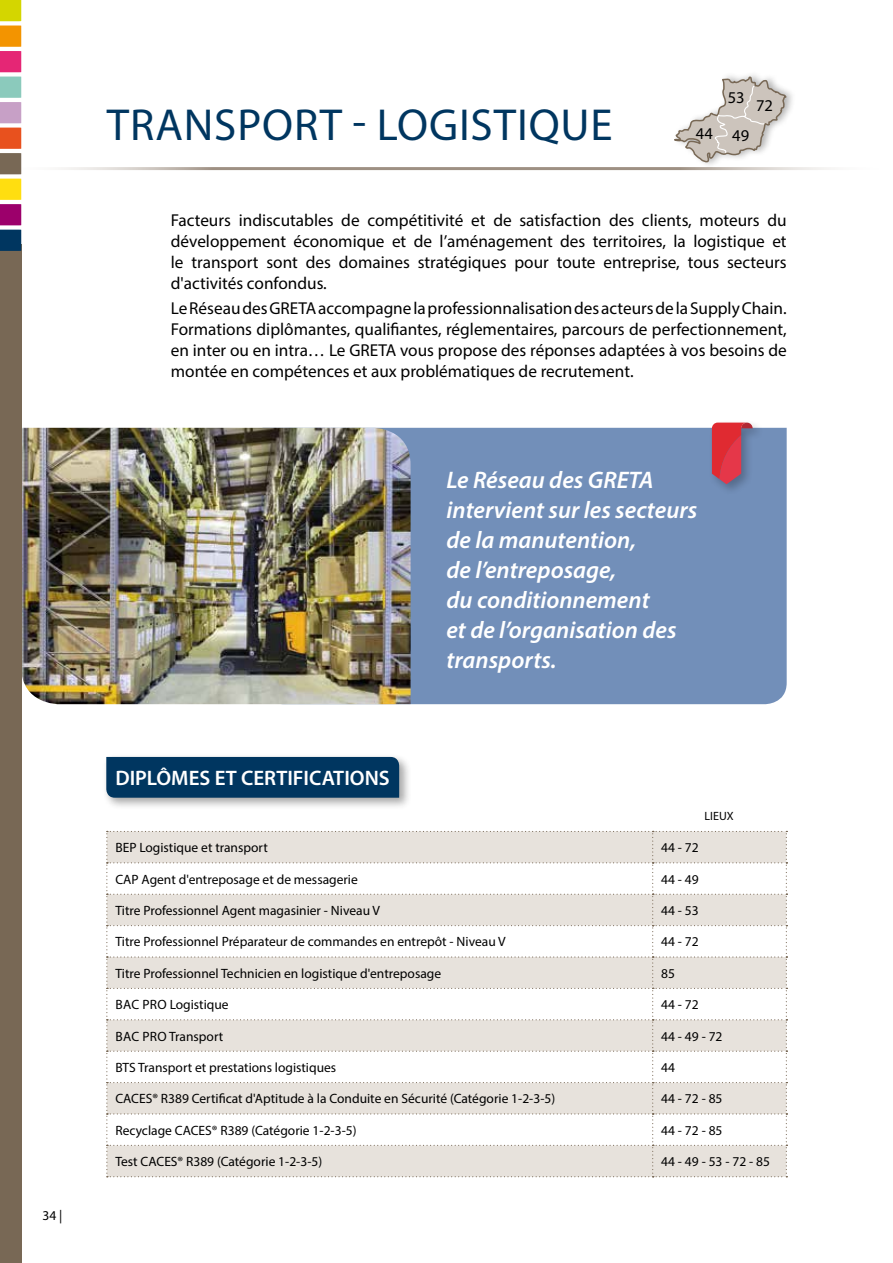
<style>
.page{position:relative;width:893px;height:1263px;background:#fff}
.page>*{position:absolute;margin:0;border:0;box-sizing:border-box;transform-origin:0 0}
.t1{font:45px "Myriad Pro";letter-spacing:.02em;color:#003660}
.t2{font:italic 600 24px/30px "Myriad Pro";color:#fff}
.t3{font:600 21px "Myriad Pro";color:#fff}
.t4{font:17.25px/21px "Myriad Pro";color:#000;text-align:justify}
.t5{font:16.5px "Myriad Pro";color:#000}
.t6{font:13.5px "Myriad Pro";color:#000}
.t7{font:12px "Myriad Pro";color:#000}
</style>
<div class="page">
<div style="left:411px;top:428px;width:376px;height:276px;background:#728fb9"></div>
<div style="left:708px;top:419px;width:57px;height:77px;background:#000;opacity:.25"></div>
<svg style="left:712px;top:423px;width:41px;height:61px;background:#b84a5e"></svg>
<img style="left:21px;top:428px;width:390px;height:276px">
<div style="left:0;top:244px;width:21px;height:1019px;background:#786855"></div>
<svg style="left:0;top:0;width:21px;height:251px;background:#be8e6e"></svg>
<hr style="left:0;top:167px;width:893px;height:3px;background:#9e9083">
<div style="left:672px;top:70px;width:125px;height:99px;background:#000;opacity:.3"></div>
<svg style="left:672px;top:76px;width:116px;height:86px"></svg>
<div style="left:103px;top:753px;width:309px;height:57px;background:#000;opacity:.35"></div>
<div style="left:106px;top:757px;width:293px;height:41px;background:#003660"></div>
<svg style="left:106px;top:831px;width:681px;height:346px"></svg>
<p class="t6" style="left:43px;top:1207px;width:21px">34 |</p>
<h1 class="t1" style="left:107px;top:97px;width:507px">TRANSPORT - LOGISTIQUE</h1>
<p class="t5" style="left:728px;top:87px;width:18px">53</p>
<p class="t5" style="left:696px;top:124px;width:55px">44 49</p>
<p class="t5" style="left:756px;top:95px;width:18px">72</p>
<p class="t4" style="left:171px;top:209px;width:617px">Facteurs indiscutables de compétitivité et de satisfaction des clients, moteurs du développement économique et de l’aménagement des territoires, la logistique et le transport sont des domaines stratégiques pour toute entreprise, tous secteurs d'activités confondus.</p>
<p class="t4" style="left:171px;top:297px;width:617px">Le Réseau des GRETA accompagne la professionnalisation des acteurs de la Supply Chain.<br>Formations diplômantes, qualifiantes, réglementaires, parcours de perfectionnement, en inter ou en intra… Le GRETA vous propose des réponses adaptées à vos besoins de montée en compétences et aux problématiques de recrutement.</p>
<p class="t3" style="left:115px;top:765px;width:276px">DIPLÔMES ET CERTIFICATIONS</p>
<h2 class="t2" style="left:446px;top:464px;width:252px">Le Réseau des GRETA intervient sur les secteurs de la manutention,<br>de l’entreposage,<br>du conditionnement<br>et de l’organisation des transports.</h2>
<p class="t7" style="left:705px;top:809px;width:31px">LIEUX</p>
<p class="t6" style="left:115px;top:839px;width:154px">BEP Logistique et transport</p>
<p class="t6" style="left:661px;top:839px;width:39px">44 - 72</p>
<p class="t6" style="left:115px;top:871px;width:244px">CAP Agent d'entreposage et de messagerie</p>
<p class="t6" style="left:661px;top:871px;width:39px">44 - 49</p>
<p class="t6" style="left:115px;top:902px;width:266px">Titre Professionnel Agent magasinier - Niveau V</p>
<p class="t6" style="left:661px;top:902px;width:39px">44 - 53</p>
<p class="t6" style="left:115px;top:933px;width:392px">Titre Professionnel Préparateur de commandes en entrepôt - Niveau V</p>
<p class="t6" style="left:661px;top:933px;width:39px">44 - 72</p>
<p class="t6" style="left:115px;top:965px;width:327px">Titre Professionnel Technicien en logistique d'entreposage</p>
<p class="t6" style="left:661px;top:965px;width:15px">85</p>
<p class="t6" style="left:116px;top:996px;width:115px">BAC Pro Logistique</p>
<p class="t6" style="left:661px;top:996px;width:39px">44 - 72</p>
<p class="t6" style="left:116px;top:1028px;width:109px">BAC Pro Transport</p>
<p class="t6" style="left:661px;top:1028px;width:63px">44 - 49 - 72</p>
<p class="t6" style="left:115px;top:1059px;width:222px">BTS Transport et prestations logistiques</p>
<p class="t6" style="left:661px;top:1059px;width:15px">44</p>
<p class="t6" style="left:115px;top:1090px;width:441px">CACES® R389 Certificat d'Aptitude à la Conduite en Sécurité (Catégorie 1-2-3-5)</p>
<p class="t6" style="left:661px;top:1090px;width:63px">44 - 72 - 85</p>
<p class="t6" style="left:115px;top:1122px;width:243px">Recyclage CACES® R389 (Catégorie 1-2-3-5)</p>
<p class="t6" style="left:661px;top:1122px;width:63px">44 - 72 - 85</p>
<p class="t6" style="left:115px;top:1153px;width:208px">Test CACES® R389 (Catégorie 1-2-3-5)</p>
<p class="t6" style="left:661px;top:1153px;width:110px">44 - 49 - 53 - 72 - 85</p>
</div>
